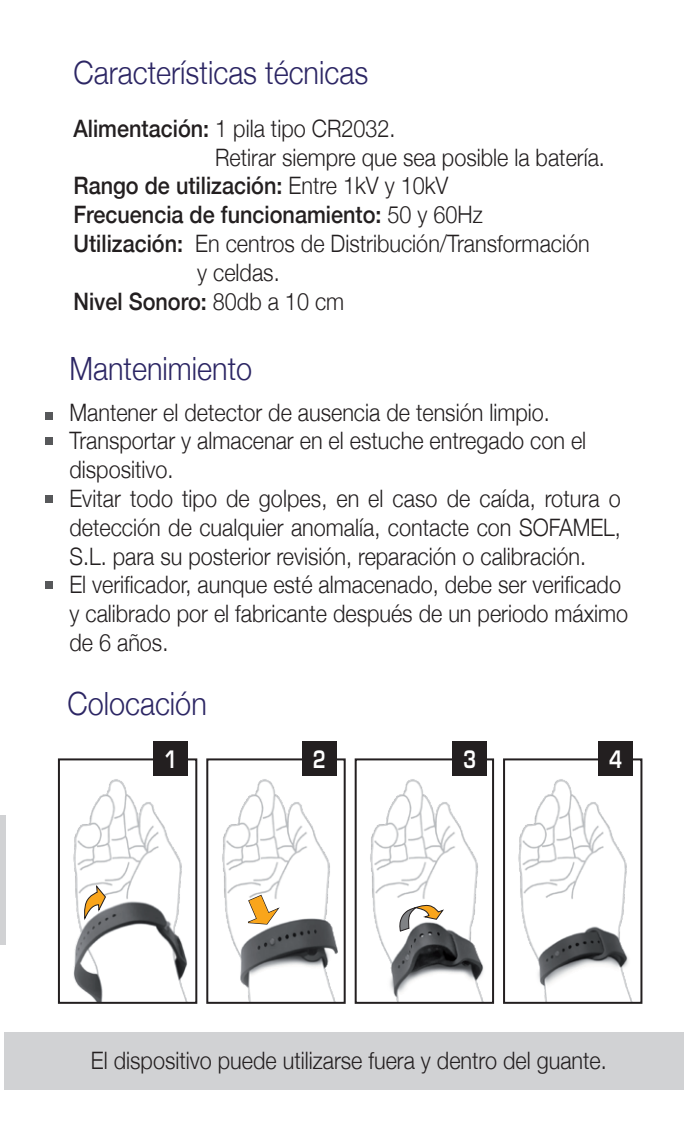
<style>
.page{position:relative;width:684px;height:1132px;background:#fff}
.page>*{position:absolute;margin:0;border:0;box-sizing:border-box;transform-origin:0 0}
.t1{font:300 32px "Helvetica Neue";color:#2c2664;scale:.9 1}
.t2{font:300 24px/28.8px "Helvetica Neue";color:#231f20;scale:.9 1}
.t3{font:500 24px "Helvetica Neue";color:#231f20;scale:.9 1}
.t4{font:600 23.2px "Eurostile";color:#fff;scale:.8 1}
.s1{font-weight:500}
.s2{font-weight:300}
</style>
<div class="page">
<div style="left:0;top:815px;width:5px;height:130px;background:#d1d2d4"></div>
<div style="left:45px;top:412px;width:8px;height:8px;background:#57585a"></div>
<div style="left:45px;top:437px;width:8px;height:8px;background:#57585a"></div>
<div style="left:45px;top:495px;width:8px;height:8px;background:#57585a"></div>
<div style="left:45px;top:581px;width:8px;height:8px;background:#57585a"></div>
<div style="left:4px;top:1031px;width:679px;height:58px;background:#d1d2d4"></div>
<img style="left:73px;top:779px;width:115px;height:221px">
<div style="left:58px;top:758px;width:139px;height:245px;border:2px solid #231f20"></div>
<img style="left:222px;top:761px;width:116px;height:239px">
<div style="left:206px;top:758px;width:139px;height:245px;border:2px solid #231f20"></div>
<img style="left:370px;top:761px;width:117px;height:239px">
<div style="left:354px;top:758px;width:140px;height:245px;border:2px solid #231f20"></div>
<img style="left:518px;top:761px;width:115px;height:239px">
<div style="left:503px;top:758px;width:139px;height:245px;border:2px solid #231f20"></div>
<div style="left:153px;top:741px;width:35px;height:35px;background:#231f20"></div>
<div style="left:301px;top:741px;width:35px;height:35px;background:#231f20"></div>
<div style="left:452px;top:741px;width:34px;height:35px;background:#231f20"></div>
<div style="left:597px;top:741px;width:35px;height:35px;background:#231f20"></div>
<svg style="left:398px;top:904px;width:45px;height:27px"></svg>
<svg style="left:83px;top:884px;width:23px;height:34px"></svg>
<svg style="left:242px;top:893px;width:39px;height:32px"></svg>
<h1 class="t1" style="left:73px;top:47px;width:329px">Características técnicas</h1>
<p class="t2" style="left:73px;top:112px;width:359px"><span class="s1">Alimentación:</span> 1 pila tipo CR2032.</p>
<p class="t2" style="left:215px;top:141px;width:434px">Retirar siempre que sea posible la batería.</p>
<p class="t3" style="left:73px;top:166px;width:418px">Rango de utilización: <span class="s2">Entre 1kV y 10kV</span></p>
<p class="t3" style="left:73px;top:195px;width:456px">Frecuencia de funcionamiento: <span class="s2">50 y 60Hz</span></p>
<p class="t2" style="left:73px;top:227px;width:575px"><span class="s1">Utilización:</span> En centros de Distribución/Transformación</p>
<p class="t2" style="left:197px;top:256px;width:93px">y celdas.</p>
<p class="t3" style="left:73px;top:282px;width:302px">Nivel Sonoro: <span class="s2">80db a 10 cm</span></p>
<h1 class="t1" style="left:69px;top:343px;width:204px">Mantenimiento</h1>
<p class="t2" style="left:69px;top:396px;width:622px">Mantener el detector de ausencia de tensión limpio.<br>Transportar y almacenar en el estuche entregado con el dispositivo.<br>Evitar todo tipo de golpes, en el caso de caída, rotura o detección de cualquier anomalía, contacte con SOFAMEL, S.L. para su posterior revisión, reparación o calibración.<br>El verificador, aunque esté almacenado, debe ser verificado y calibrado por el fabricante después de un periodo máximo de 6 años.</p>
<h1 class="t1" style="left:67px;top:677px;width:156px">Colocación</h1>
<p class="t4" style="left:164px;top:745px;width:18px">1</p>
<p class="t4" style="left:313px;top:745px;width:18px">2</p>
<p class="t4" style="left:463px;top:745px;width:18px">3</p>
<p class="t4" style="left:609px;top:745px;width:18px">4</p>
<p class="t2" style="left:91px;top:1044px;width:574px">El dispositivo puede utilizarse fuera y dentro del guante.</p>
</div>
